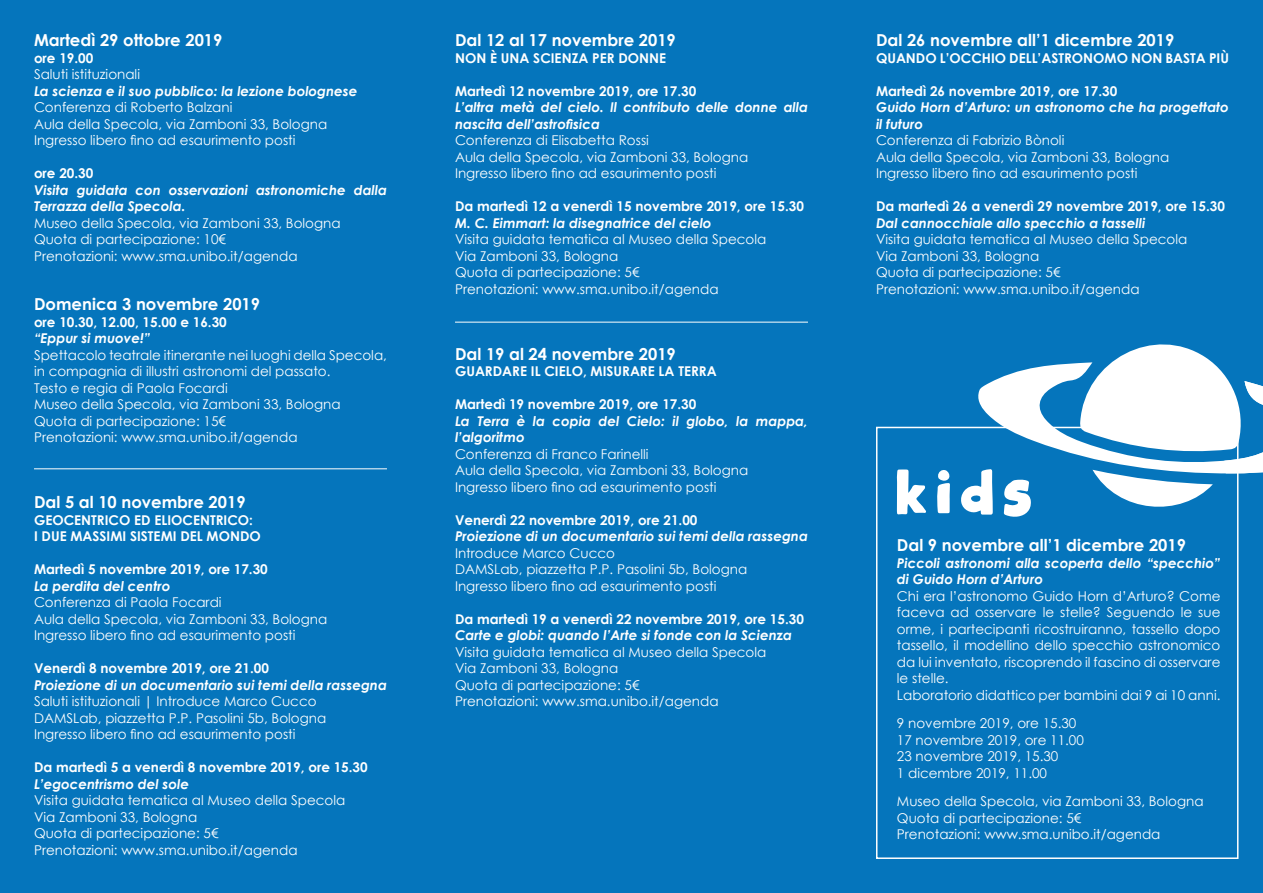
<style>
.page{position:relative;width:1263px;height:893px;background:#0575bc}
.page>*{position:absolute;margin:0;border:0;box-sizing:border-box;transform-origin:0 0}
.t1{font:700 16.5px "Century Gothic";color:#fff}
.t2{font:13.5px/16.5px "Century Gothic";color:#fff}
.t3{font:italic 700 13.5px/16.5px "Century Gothic";color:#fff}
.t4{font:700 13.5px/16.5px "Century Gothic";color:#fff}
</style>
<div class="page">
<div style="left:876px;top:427px;width:362px;height:432px;border:2px solid #fff"></div>
<hr style="left:34px;top:468px;width:353px;height:1px;background:#fff">
<hr style="left:455px;top:322px;width:353px;height:1px;background:#fff">
<svg style="left:897px;top:469px;width:29px;height:45px"></svg>
<svg style="left:960px;top:344px;width:303px;height:174px"></svg>
<svg style="left:937px;top:470px;width:13px;height:43px"></svg>
<p class="t1" style="left:34px;top:28px;width:190px">Martedì 29 ottobre 2019</p>
<p class="t4" style="left:34px;top:49px;width:61px">ore 19.00</p>
<p class="t2" style="left:34px;top:66px;width:108px">Saluti istituzionali</p>
<p class="t3" style="left:34px;top:82px;width:325px">La scienza e il suo pubblico: la lezione bolognese</p>
<p class="t2" style="left:34px;top:99px;width:295px">Conferenza di Roberto Balzani<br>Aula della Specola, via Zamboni 33, Bologna<br>Ingresso libero fino ad esaurimento posti</p>
<p class="t4" style="left:34px;top:165px;width:61px">ore 20.30</p>
<p class="t3" style="left:34px;top:181px;width:354px">Visita guidata con osservazioni astronomiche dalla<br>Terrazza della Specola.</p>
<p class="t2" style="left:34px;top:215px;width:308px">Museo della Specola, via Zamboni 33, Bologna<br>Quota di partecipazione: 10€<br>Prenotazioni: www.sma.unibo.it/agenda</p>
<p class="t1" style="left:34px;top:292px;width:228px">Domenica 3 novembre 2019</p>
<p class="t4" style="left:34px;top:313px;width:194px">ore 10.30, 12.00, 15.00 e 16.30</p>
<p class="t3" style="left:34px;top:330px;width:118px">“Eppur si muove!”</p>
<p class="t2" style="left:34px;top:347px;width:354px">Spettacolo teatrale itinerante nei luoghi della Specola, in compagnia di illustri astronomi del passato.<br>Testo e regia di Paola Focardi<br>Museo della Specola, via Zamboni 33, Bologna<br>Quota di partecipazione: 15€<br>Prenotazioni: www.sma.unibo.it/agenda</p>
<p class="t1" style="left:34px;top:490px;width:213px">Dal 5 al 10 novembre 2019</p>
<p class="t4" style="left:34px;top:511px;width:228px">GEOCENTRICO ED ELIOCENTRICO:<br>I DUE MASSIMI SISTEMI DEL MONDO</p>
<p class="t4" style="left:34px;top:561px;width:235px">Martedì 5 novembre 2019, ore 17.30</p>
<p class="t3" style="left:34px;top:577px;width:138px">La perdita del centro</p>
<p class="t2" style="left:34px;top:594px;width:295px">Conferenza di Paola Focardi<br>Aula della Specola, via Zamboni 33, Bologna<br>Ingresso libero fino ad esaurimento posti</p>
<p class="t4" style="left:34px;top:660px;width:236px">Venerdì 8 novembre 2019, ore 21.00</p>
<p class="t3" style="left:34px;top:676px;width:354px">Proiezione di un documentario sui temi della rassegna</p>
<p class="t2" style="left:34px;top:693px;width:294px">Saluti istituzionali | Introduce Marco Cucco<br>DAMSLab, piazzetta P.P. Pasolini 5b, Bologna<br>Ingresso libero fino ad esaurimento posti</p>
<p class="t4" style="left:34px;top:759px;width:335px">Da martedì 5 a venerdì 8 novembre 2019, ore 15.30</p>
<p class="t3" style="left:34px;top:775px;width:156px">L’egocentrismo del sole</p>
<p class="t2" style="left:34px;top:792px;width:313px">Visita guidata tematica al Museo della Specola Via Zamboni 33, Bologna<br>Quota di partecipazione: 5€<br>Prenotazioni: www.sma.unibo.it/agenda</p>
<p class="t1" style="left:455px;top:28px;width:222px">Dal 12 al 17 novembre 2019</p>
<p class="t4" style="left:455px;top:49px;width:213px">NON È UNA SCIENZA PER DONNE</p>
<p class="t4" style="left:455px;top:82px;width:243px">Martedì 12 novembre 2019, ore 17.30</p>
<p class="t3" style="left:455px;top:99px;width:354px">L’altra metà del cielo. Il contributo delle donne alla nascita dell’astrofisica</p>
<p class="t2" style="left:455px;top:132px;width:295px">Conferenza di Elisabetta Rossi<br>Aula della Specola, via Zamboni 33, Bologna<br>Ingresso libero fino ad esaurimento posti</p>
<p class="t4" style="left:455px;top:198px;width:350px">Da martedì 12 a venerdì 15 novembre 2019, ore 15.30</p>
<p class="t3" style="left:455px;top:214px;width:258px">M. C. Eimmart: la disegnatrice del cielo</p>
<p class="t2" style="left:455px;top:231px;width:313px">Visita guidata tematica al Museo della Specola Via Zamboni 33, Bologna<br>Quota di partecipazione: 5€<br>Prenotazioni: www.sma.unibo.it/agenda</p>
<p class="t1" style="left:455px;top:341px;width:222px">Dal 19 al 24 novembre 2019</p>
<p class="t4" style="left:455px;top:363px;width:263px">GUARDARE IL CIELO, MISURARE LA TERRA</p>
<p class="t4" style="left:455px;top:396px;width:243px">Martedì 19 novembre 2019, ore 17.30</p>
<p class="t3" style="left:455px;top:412px;width:354px">La Terra è la copia del Cielo: il globo, la mappa, l’algoritmo</p>
<p class="t2" style="left:455px;top:446px;width:295px">Conferenza di Franco Farinelli<br>Aula della Specola, via Zamboni 33, Bologna<br>Ingresso libero fino ad esaurimento posti</p>
<p class="t4" style="left:455px;top:511px;width:244px">Venerdì 22 novembre 2019, ore 21.00</p>
<p class="t3" style="left:455px;top:528px;width:354px">Proiezione di un documentario sui temi della rassegna</p>
<p class="t2" style="left:455px;top:545px;width:294px">Introduce Marco Cucco<br>DAMSLab, piazzetta P.P. Pasolini 5b, Bologna<br>Ingresso libero fino ad esaurimento posti</p>
<p class="t4" style="left:455px;top:610px;width:350px">Da martedì 19 a venerdì 22 novembre 2019, ore 15.30</p>
<p class="t3" style="left:455px;top:627px;width:338px">Carte e globi: quando l’Arte si fonde con la Scienza</p>
<p class="t2" style="left:455px;top:644px;width:313px">Visita guidata tematica al Museo della Specola Via Zamboni 33, Bologna<br>Quota di partecipazione: 5€<br>Prenotazioni: www.sma.unibo.it/agenda</p>
<p class="t1" style="left:876px;top:28px;width:300px">Dal 26 novembre all’1 dicembre 2019</p>
<p class="t4" style="left:876px;top:49px;width:354px">QUANDO L’OCCHIO DELL’ASTRONOMO NON BASTA PIÙ</p>
<p class="t4" style="left:876px;top:82px;width:243px">Martedì 26 novembre 2019, ore 17.30</p>
<p class="t3" style="left:876px;top:99px;width:354px">Guido Horn d’Arturo: un astronomo che ha progettato il futuro</p>
<p class="t2" style="left:876px;top:132px;width:295px">Conferenza di Fabrizio Bònoli<br>Aula della Specola, via Zamboni 33, Bologna<br>Ingresso libero fino ad esaurimento posti</p>
<p class="t4" style="left:876px;top:198px;width:350px">Da martedì 26 a venerdì 29 novembre 2019, ore 15.30</p>
<p class="t3" style="left:876px;top:214px;width:271px">Dal cannocchiale allo specchio a tasselli</p>
<p class="t2" style="left:876px;top:231px;width:313px">Visita guidata tematica al Museo della Specola Via Zamboni 33, Bologna<br>Quota di partecipazione: 5€<br>Prenotazioni: www.sma.unibo.it/agenda</p>
<p class="t1" style="left:897px;top:533px;width:291px">Dal 9 novembre all’1 dicembre 2019</p>
<p class="t3" style="left:897px;top:554px;width:325px">Piccoli astronomi alla scoperta dello “specchio” di Guido Horn d’Arturo</p>
<p class="t2" style="left:897px;top:587px;width:325px">Chi era l’astronomo Guido Horn d’Arturo? Come faceva ad osservare le stelle? Seguendo le sue orme, i partecipanti ricostruiranno, tassello dopo tassello, il modellino dello specchio astronomico da lui inventato, riscoprendo il fascino di osservare le stelle.<br>Laboratorio didattico per bambini dai 9 ai 10 anni.</p>
<p class="t2" style="left:897px;top:715px;width:188px">9 novembre 2019, ore 15.30<br>17 novembre 2019, ore 11.00<br>23 novembre 2019, 15.30<br>1 dicembre 2019, 11.00</p>
<p class="t2" style="left:897px;top:793px;width:308px">Museo della Specola, via Zamboni 33, Bologna<br>Quota di partecipazione: 5€<br>Prenotazioni: www.sma.unibo.it/agenda</p>
</div>
